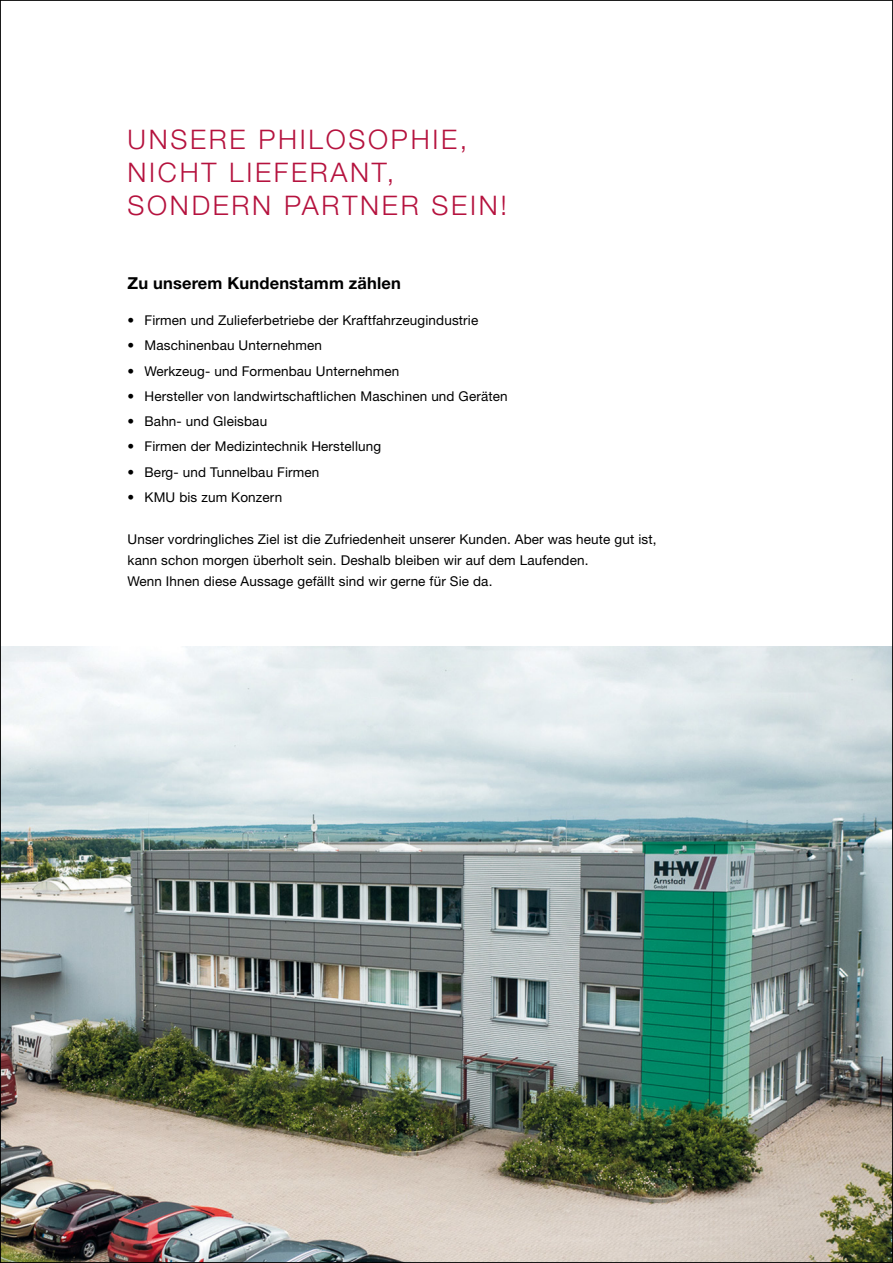
<style>
.page{position:relative;width:893px;height:1263px;background:#fff}
.page>*{position:absolute;margin:0;border:0;box-sizing:border-box;transform-origin:0 0}
.t1{font:300 27px/33px "Helvetica Neue";letter-spacing:.1em;color:#b5123e}
.t2{font:700 16.5px "Helvetica Neue";letter-spacing:.01em;color:#000}
.t3{font:13.5px/21px "Helvetica Neue";letter-spacing:.01em;color:#000}
</style>
<div class="page">
<img style="left:2px;top:646px;width:889px;height:615px">
<h1 class="t1" style="left:128px;top:122px;width:381px">UNSERE PHILOSOPHIE,<br>NICHT LIEFERANT,<br>SONDERN PARTNER SEIN!</h1>
<p class="t2" style="left:128px;top:273px;width:275px">Zu unserem Kundenstamm zählen</p>
<p class="t3" style="left:128px;top:310px;width:352px">• Firmen und Zulieferbetriebe der Kraftfahrzeugindustrie</p>
<p class="t3" style="left:128px;top:335px;width:196px">• Maschinenbau Unternehmen</p>
<p class="t3" style="left:128px;top:360px;width:273px">• Werkzeug- und Formenbau Unternehmen</p>
<p class="t3" style="left:128px;top:385px;width:382px">• Hersteller von landwirtschaftlichen Maschinen und Geräten</p>
<p class="t3" style="left:128px;top:411px;width:141px">• Bahn- und Gleisbau</p>
<p class="t3" style="left:128px;top:436px;width:255px">• Firmen der Medizintechnik Herstellung</p>
<p class="t3" style="left:128px;top:461px;width:193px">• Berg- und Tunnelbau Firmen</p>
<p class="t3" style="left:128px;top:486px;width:156px">• KMU bis zum Konzern</p>
<p class="t3" style="left:128px;top:528px;width:530px">Unser vordringliches Ziel ist die Zufriedenheit unserer Kunden. Aber was heute gut ist, kann schon morgen überholt sein. Deshalb bleiben wir auf dem Laufenden.<br>Wenn Ihnen diese Aussage gefällt sind wir gerne für Sie da.</p>
</div>
